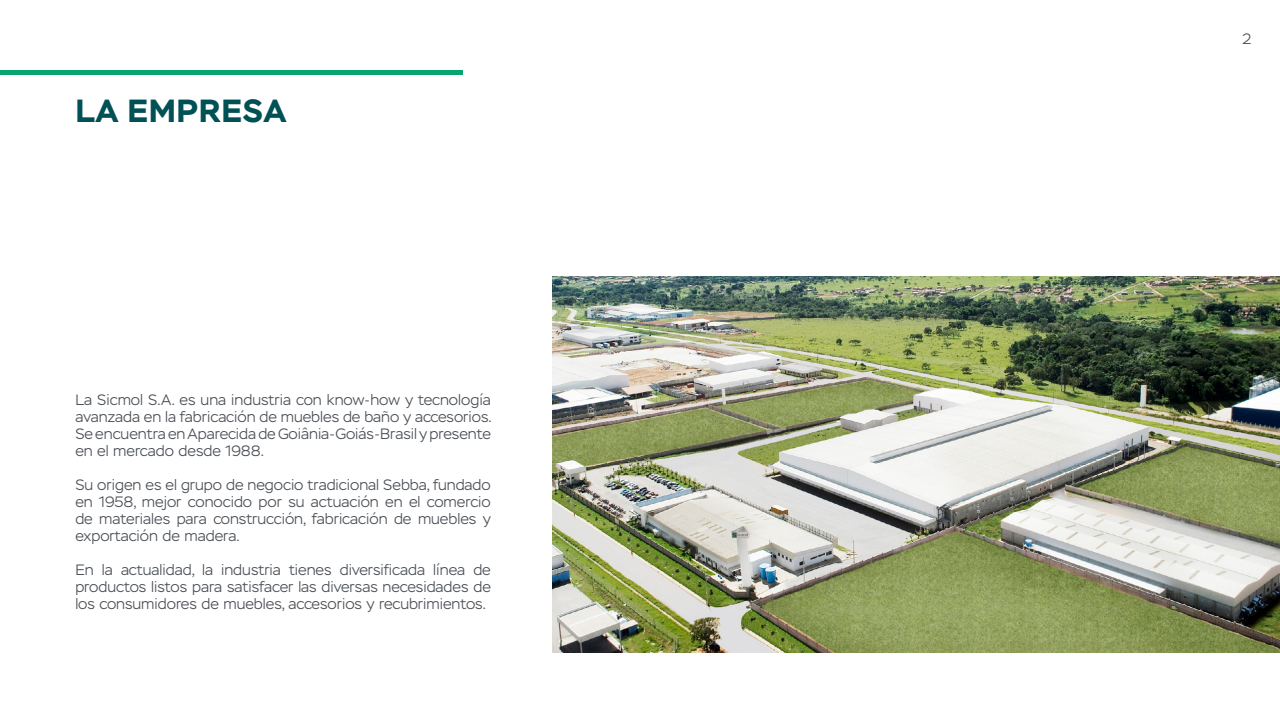
<style>
.page{position:relative;width:1280px;height:723px;background:#fff}
.page>*{position:absolute;margin:0;border:0;box-sizing:border-box;transform-origin:0 0}
.t1{font:700 32px "Stem";letter-spacing:.02em;color:#005155}
.t2{font:300 15px/17px "Stem";color:#4a4f55;text-align:justify}
.t3{font:300 15px "Stem";color:#4b5055}
</style>
<div class="page">
<hr style="left:0;top:71px;width:463px;height:4px;background:#07a56d">
<img style="left:552px;top:276px;width:728px;height:376px">
<h1 class="t1" style="left:75px;top:90px;width:213px">LA EMPRESA</h1>
<p class="t2" style="left:75px;top:391px;width:418px">La Sicmol S.A. es una industria con know-how y tecnología avanzada en la fabricación de muebles de baño y accesorios.<br>Se encuentra en Aparecida de Goiânia-Goiás-Brasil y presente en el mercado desde 1988.</p>
<p class="t2" style="left:75px;top:476px;width:417px">Su origen es el grupo de negocio tradicional Sebba, fundado en 1958, mejor conocido por su actuación en el comercio de materiales para construcción, fabricación de muebles y exportación de madera.</p>
<p class="t2" style="left:75px;top:561px;width:417px">En la actualidad, la industria tienes diversificada línea de productos listos para satisfacer las diversas necesidades de los consumidores de muebles, accesorios y recubrimientos.</p>
<p class="t3" style="left:1242px;top:30px;width:10px">2</p>
</div>
